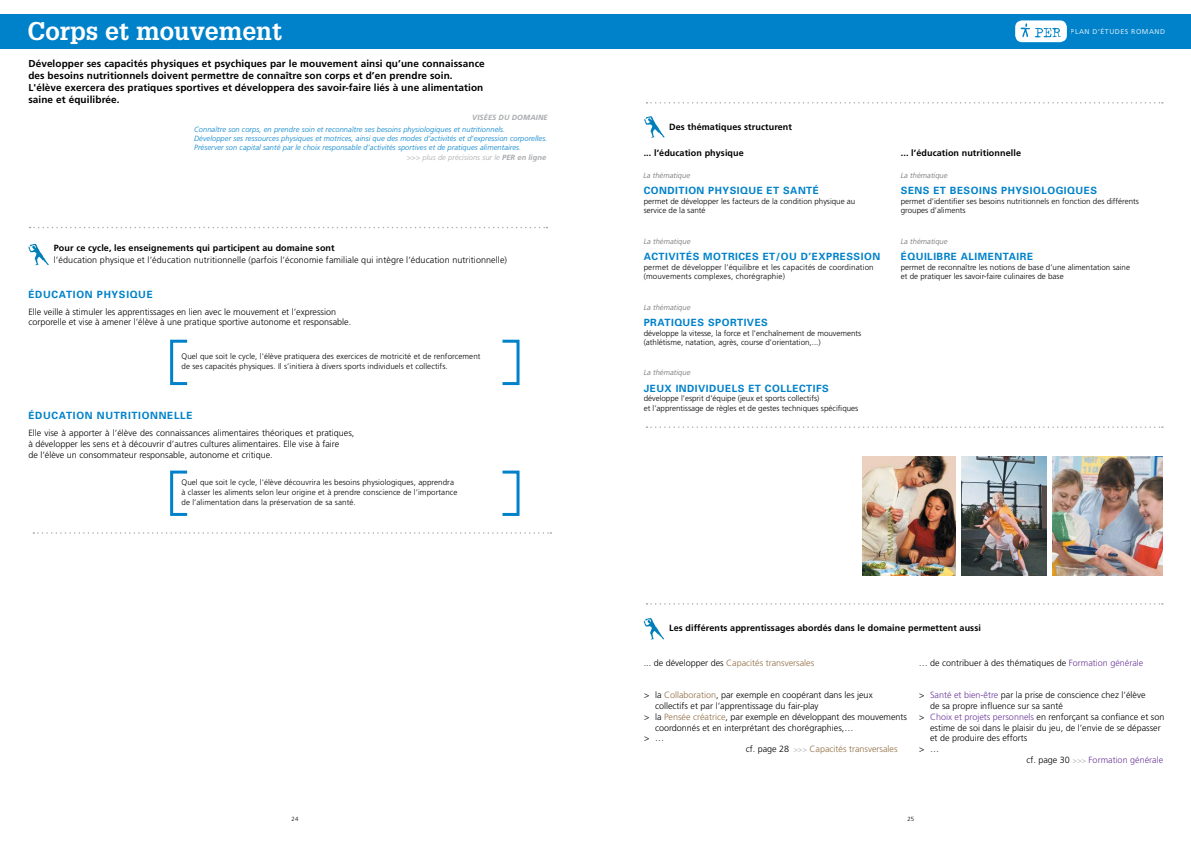
<style>
.page{position:relative;width:1191px;height:842px;background:#fff}
.page>*{position:absolute;margin:0;border:0;box-sizing:border-box;transform-origin:0 0}
.t1{font:700 25px "Glypha";color:#fff}
.t2{font:700 10px/12px "Frutiger";letter-spacing:.01em;color:#000}
.t3{font:700 10px "Univers";letter-spacing:.07em;color:#0082ca}
.t4{font:300 9px/10.8px "Frutiger";color:#000}
.t5{font:700 9px "Frutiger";letter-spacing:.01em;color:#000}
.t6{font:300 9px "Frutiger";color:#916e44}
.t7{font:300 9px "Frutiger";color:#6b3898}
.t8{font:300 9px "Univers";color:#000}
.t9{font:300 8px/9.6px "Frutiger";color:#000}
.t10{font:300 8px/9.6px "Frutiger";letter-spacing:.02em;color:#000}
.t11{font:italic 300 7.5px/9px "Frutiger";letter-spacing:.01em;color:#0082ca}
.t12{font:italic 300 7.5px "Frutiger";letter-spacing:.01em;color:#6d6e71}
.t13{font:italic 300 7.5px "Frutiger";letter-spacing:.01em;color:#a7a9ac}
.t14{font:italic 700 7.5px "Frutiger";letter-spacing:.01em;color:#a7a9ac}
.t15{font:7px "Frutiger";letter-spacing:.07em;color:#fff}
.t16{font:300 6px "Frutiger";color:#000}
.s1{font-weight:700}
.s2{color:#000}
.s3{font-family:"Univers"}
.s4{color:#916e44}
.s5{font-family:"Frutiger"}
.s6{font-style:italic;font-size:7.5px;color:#a7a9ac}
.s7{color:#6b3898}
</style>
<div class="page">
<div style="left:0;top:14px;width:1191px;height:34px;background:#0082ca"></div>
<svg style="left:30px;top:227px;width:517px;height:1px"></svg>
<svg style="left:33px;top:532px;width:518px;height:2px"></svg>
<svg style="left:646px;top:102px;width:516px;height:2px"></svg>
<svg style="left:646px;top:426px;width:516px;height:2px"></svg>
<svg style="left:646px;top:603px;width:516px;height:2px"></svg>
<svg style="left:28px;top:244px;width:21px;height:21px"></svg>
<svg style="left:644px;top:116px;width:21px;height:22px"></svg>
<svg style="left:643px;top:618px;width:21px;height:22px"></svg>
<div style="left:170px;top:340px;width:19px;height:45px;border:3px solid #0082ca"></div>
<div style="left:170px;top:471px;width:19px;height:45px;border:3px solid #0082ca"></div>
<div style="left:501px;top:340px;width:18px;height:45px;border:3px solid #0082ca"></div>
<div style="left:501px;top:471px;width:18px;height:45px;border:3px solid #0082ca"></div>
<div style="left:1015px;top:20px;width:52px;height:22px;background:#fff;border-radius:7px"></div>
<svg style="left:1020px;top:23px;width:40px;height:14px"></svg>
<img style="left:862px;top:456px;width:93px;height:119px">
<img style="left:1052px;top:456px;width:110px;height:119px">
<img style="left:961px;top:456px;width:85px;height:119px">
<h1 class="t1" style="left:27px;top:15px;width:256px">Corps et mouvement</h1>
<p class="t2" style="left:28px;top:58px;width:458px">Développer ses capacités physiques et psychiques par le mouvement ainsi qu’une connaissance des besoins nutritionnels doivent permettre de connaître son corps et d’en prendre soin.<br>L'élève exercera des pratiques sportives et développera des savoir-faire liés à une alimentation saine et équilibrée.</p>
<p class="t14" style="left:472px;top:113px;width:77px">VISÉES DU DOMAINE</p>
<p class="t11" style="left:194px;top:125px;width:355px">Connaître son corps, en prendre soin et reconnaître ses besoins physiologiques et nutritionnels.<br>Développer ses ressources physiques et motrices, ainsi que des modes d’activités et d’expression corporelles.<br>Préserver son capital santé par le choix responsable d’activités sportives et de pratiques alimentaires.</p>
<p class="t13" style="left:407px;top:153px;width:141px">&gt;&gt;&gt; plus de précisions sur le <span class="s1">PER en ligne</span></p>
<p class="t5" style="left:54px;top:242px;width:282px">Pour ce cycle, les enseignements qui participent au domaine sont</p>
<p class="t4" style="left:54px;top:254px;width:455px">l’éducation physique et l’éducation nutritionnelle (parfois l’économie familiale qui intègre l’éducation nutritionnelle)</p>
<p class="t3" style="left:28px;top:288px;width:126px">ÉDUCATION PHYSIQUE</p>
<p class="t4" style="left:28px;top:306px;width:324px">Elle veille à stimuler les apprentissages en lien avec le mouvement et l’expression corporelle et vise à amener l’élève à une pratique sportive autonome et responsable.</p>
<p class="t9" style="left:181px;top:352px;width:300px">Quel que soit le cycle, l'élève pratiquera des exercices de motricité et de renforcement de ses capacités physiques. Il s’initiera à divers sports individuels et collectifs.</p>
<p class="t3" style="left:28px;top:410px;width:166px">ÉDUCATION NUTRITIONNELLE</p>
<p class="t4" style="left:28px;top:427px;width:327px">Elle vise à apporter à l’élève des connaissances alimentaires théoriques et pratiques, à développer les sens et à découvrir d’autres cultures alimentaires. Elle vise à faire<br>de l’élève un consommateur responsable, autonome et critique.</p>
<p class="t9" style="left:181px;top:478px;width:277px">Quel que soit le cycle, l'élève découvrira les besoins physiologiques, apprendra à classer les aliments selon leur origine et à prendre conscience de l’importance de l’alimentation dans la préservation de sa santé.</p>
<p class="t5" style="left:669px;top:122px;width:124px">Des thématiques structurent</p>
<p class="t5" style="left:643px;top:148px;width:102px">... l’éducation physique</p>
<p class="t5" style="left:900px;top:148px;width:122px">... l’éducation nutritionnelle</p>
<p class="t12" style="left:643px;top:171px;width:48px">La thématique</p>
<p class="t12" style="left:900px;top:171px;width:48px">La thématique</p>
<p class="t15" style="left:1070px;top:28px;width:96px">PLAN D’ÉTUDES ROMAND</p>
<p class="t3" style="left:643px;top:184px;width:8px">CONDITION</p>
<p class="t3" style="left:708px;top:184px;width:83px">PHYSIQUE ET SANTÉ</p>
<p class="t9" style="left:643px;top:196px;width:213px">permet de développer les facteurs de la condition physique au service de la santé</p>
<p class="t3" style="left:643px;top:250px;width:8px">ACTIVITÉS</p>
<p class="t3" style="left:703px;top:250px;width:8px">MOTRICES</p>
<p class="t3" style="left:762px;top:250px;width:57px">ET/OU D’EXPRESSION</p>
<p class="t10" style="left:643px;top:262px;width:231px">permet de développer l’équilibre et les capacités de coordination (mouvements complexes, chorégraphie)</p>
<p class="t3" style="left:643px;top:316px;width:7px">PRATI</p>
<p class="t3" style="left:674px;top:316px;width:17px">QUES</p>
<p class="t3" style="left:708px;top:316px;width:8px">SPORTIVES</p>
<p class="t9" style="left:643px;top:328px;width:219px">développe la vitesse, la force et l’enchaînement de mouvements (athlétisme, natation, agrès, course d’orientation,...)</p>
<p class="t3" style="left:643px;top:382px;width:15px">JEUX</p>
<p class="t3" style="left:675px;top:382px;width:8px">INDIVIDUELS</p>
<p class="t3" style="left:748px;top:382px;width:24px">ET COLLECTI</p>
<p class="t3" style="left:816px;top:382px;width:13px">FS</p>
<p class="t9" style="left:643px;top:394px;width:216px">développe l’esprit d’équipe (jeux et sports collectifs)<br>et l’apprentissage de règles et de gestes techniques spécifiques</p>
<p class="t3" style="left:900px;top:184px;width:8px">SENS</p>
<p class="t3" style="left:933px;top:184px;width:25px">ET BESOINS</p>
<p class="t3" style="left:1001px;top:184px;width:22px">PHYSIOLOGI</p>
<p class="t3" style="left:1067px;top:184px;width:17px">QUES</p>
<p class="t9" style="left:900px;top:196px;width:239px">permet d’identifier ses besoins nutritionnels en fonction des différents groupes d’aliments</p>
<p class="t12" style="left:643px;top:237px;width:48px">La thématique</p>
<p class="t12" style="left:900px;top:237px;width:48px">La thématique</p>
<p class="t3" style="left:900px;top:250px;width:22px">ÉQUILIBRE</p>
<p class="t3" style="left:961px;top:250px;width:8px">ALIMENTAIRE</p>
<p class="t9" style="left:900px;top:262px;width:231px">permet de reconnaître les notions de base d’une alimentation saine et de pratiquer les savoir-faire culinaires de base</p>
<p class="t12" style="left:643px;top:303px;width:48px">La thématique</p>
<p class="t12" style="left:643px;top:368px;width:48px">La thématique</p>
<p class="t5" style="left:669px;top:623px;width:313px">Les différents apprentissages abordés dans le domaine permettent aussi</p>
<p class="t6" style="left:643px;top:658px;width:172px"><span class="s2">... de développer des</span> Capacités transversales</p>
<p class="t4" style="left:643px;top:690px;width:230px"><span class="s3">&gt;</span> la <span class="s4">Collaboration</span>, par exemple en coopérant dans les jeux</p>
<p class="t4" style="left:655px;top:700px;width:165px">collectifs et par l’apprentissage du fair-play</p>
<p class="t4" style="left:643px;top:711px;width:265px"><span class="s3">&gt;</span> la <span class="s4">Pensée créatrice</span>, par exemple en développant des mouvements</p>
<p class="t4" style="left:655px;top:722px;width:200px">coordonnés et en interprétant des chorégraphies,…</p>
<p class="t8" style="left:643px;top:733px;width:22px">&gt; <span class="s5">…</span></p>
<p class="t6" style="left:745px;top:744px;width:153px"><span class="s2">cf. page 28</span> <span class="s6">&gt;&gt;&gt;</span> Capacités transversales</p>
<p class="t4" style="left:918px;top:657px;width:226px">… de contribuer à des thématiques de <span class="s7">Formation générale</span></p>
<p class="t4" style="left:918px;top:690px;width:228px"><span class="s3">&gt;</span> <span class="s7">Santé et bien-être</span> par la prise de conscience chez l’élève</p>
<p class="t4" style="left:930px;top:700px;width:134px">de sa propre influence sur sa santé</p>
<p class="t4" style="left:918px;top:711px;width:247px"><span class="s3">&gt;</span> <span class="s7">Choix et projets personnels</span> en renforçant sa confiance et son</p>
<p class="t4" style="left:930px;top:722px;width:232px">estime de soi dans le plaisir du jeu, de l’envie de se dépasser</p>
<p class="t4" style="left:930px;top:733px;width:99px">et de produire des efforts</p>
<p class="t8" style="left:918px;top:744px;width:22px">&gt; <span class="s5">…</span></p>
<p class="t7" style="left:1026px;top:755px;width:138px"><span class="s2">cf. page 30</span> <span class="s6">&gt;&gt;&gt;</span> Formation générale</p>
<p class="t16" style="left:291px;top:816px;width:8px">24</p>
<p class="t16" style="left:907px;top:816px;width:8px">25</p>
</div>
